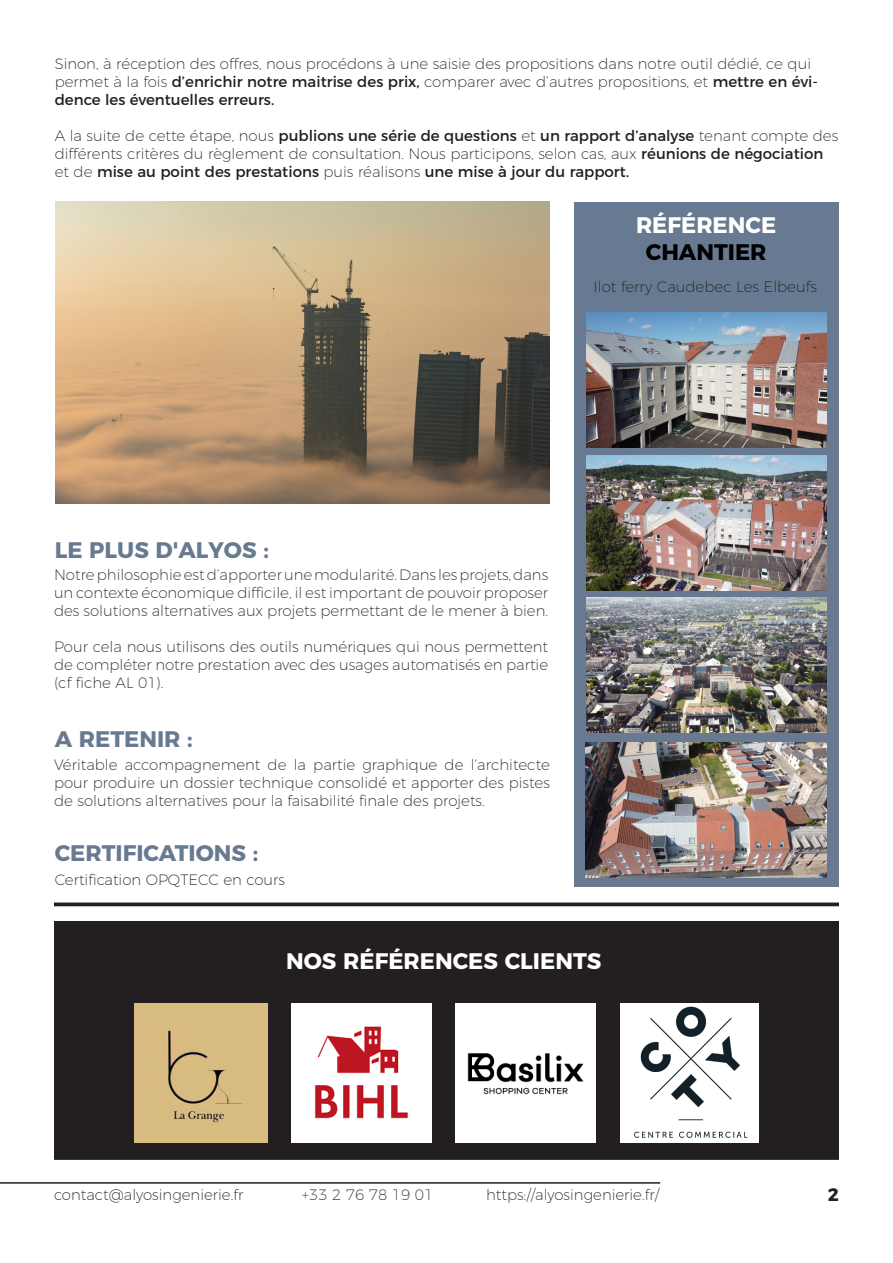
<style>
.page{position:relative;width:893px;height:1263px;background:#fff}
.page>*{position:absolute;margin:0;border:0;box-sizing:border-box;transform-origin:0 0}
.t1{font:700 22.5px "Montserrat";color:#687a91}
.t2{font:700 22.5px "Montserrat";color:#fff}
.t3{font:700 22.5px "Montserrat";color:#000001}
.t4{font:700 18px "Montserrat";color:#231f20}
.t5{font:200 15px/18px "Montserrat";color:#231f20;text-align:justify}
.s1{font-weight:400}
</style>
<div class="page">
<div style="left:55px;top:922px;width:783px;height:237px;background:#231f20"></div>
<div style="left:54px;top:921px;width:785px;height:239px;border:2px solid #231f20"></div>
<hr style="left:0;top:1182px;width:660px;height:2px;background:#231f20">
<svg style="left:54px;top:902px;width:785px;height:4px;background:#403c3d"></svg>
<img style="left:620px;top:1004px;width:139px;height:138px">
<img style="left:456px;top:1004px;width:140px;height:138px">
<img style="left:292px;top:1004px;width:140px;height:138px">
<img style="left:134px;top:1004px;width:133px;height:138px">
<div style="left:574px;top:202px;width:264px;height:685px;background:#687a91"></div>
<img style="left:587px;top:313px;width:240px;height:135px">
<img style="left:587px;top:455px;width:240px;height:135px">
<img style="left:587px;top:597px;width:240px;height:135px">
<img style="left:585px;top:742px;width:242px;height:135px">
<img style="left:56px;top:202px;width:494px;height:301px">
<p class="t5" style="left:55px;top:53px;width:765px;text-align:left">Sinon, à réception des offres, nous procédons à une saisie des propositions dans notre outil dédié, ce qui permet à la fois <span class="s1">d’enrichir notre maitrise des prix,</span> comparer avec d’autres propositions, et <span class="s1">mettre en évi&shy;dence les éventuelles erreurs.</span></p>
<p class="t5" style="left:55px;top:125px;width:785px;text-align:left">A la suite de cette étape, nous <span class="s1">publions une série de questions</span> et <span class="s1">un rapport d’analyse</span> tenant compte des différents critères du règlement de consultation. Nous participons, selon cas, aux <span class="s1">réunions de négociation </span>et de <span class="s1">mise au point des prestations</span> puis réalisons <span class="s1">une mise à jour du rapport.</span></p>
<p class="t2" style="left:636px;top:206px;width:142px">RÉFÉRENCE</p>
<p class="t3" style="left:646px;top:233px;width:122px">CHANTIER</p>
<p class="t5" style="left:594px;top:276px;width:225px">Ilot ferry Caudebec Les Elbeufs</p>
<p class="t1" style="left:55px;top:532px;width:216px">LE PLUS D'ALYOS :</p>
<p class="t5" style="left:54px;top:565px;width:496px">Notre philosophie est d’apporter une modularité. Dans les projets, dans un contexte économique difficile, il est important de pouvoir proposer des solutions alternatives aux projets permettant de le mener à bien.</p>
<p class="t5" style="left:54px;top:637px;width:496px">Pour cela nous utilisons des outils numériques qui nous permettent de compléter notre prestation avec des usages automatisés en partie (cf fiche AL 01).</p>
<p class="t1" style="left:55px;top:720px;width:140px">A RETENIR :</p>
<p class="t5" style="left:54px;top:754px;width:497px">Véritable accompagnement de la partie graphique de l’architecte pour produire un dossier technique consolidé et apporter des pistes de solutions alternatives pour la faisabilité finale des projets.</p>
<p class="t1" style="left:55px;top:834px;width:205px">CERTIFICATIONS :</p>
<p class="t5" style="left:55px;top:869px;width:232px">Certification OPQTECC en cours</p>
<p class="t2" style="left:286px;top:942px;width:317px">NOS RÉFÉRENCES CLIENTS</p>
<p class="t5" style="left:54px;top:1185px;width:191px">contact@alyosingenierie.fr</p>
<p class="t5" style="left:302px;top:1185px;width:133px">+33 2 76 78 19 01</p>
<p class="t5" style="left:486px;top:1185px;width:175px">https://alyosingenierie.fr/</p>
<p class="t4" style="left:828px;top:1180px;width:13px">2</p>
</div>
